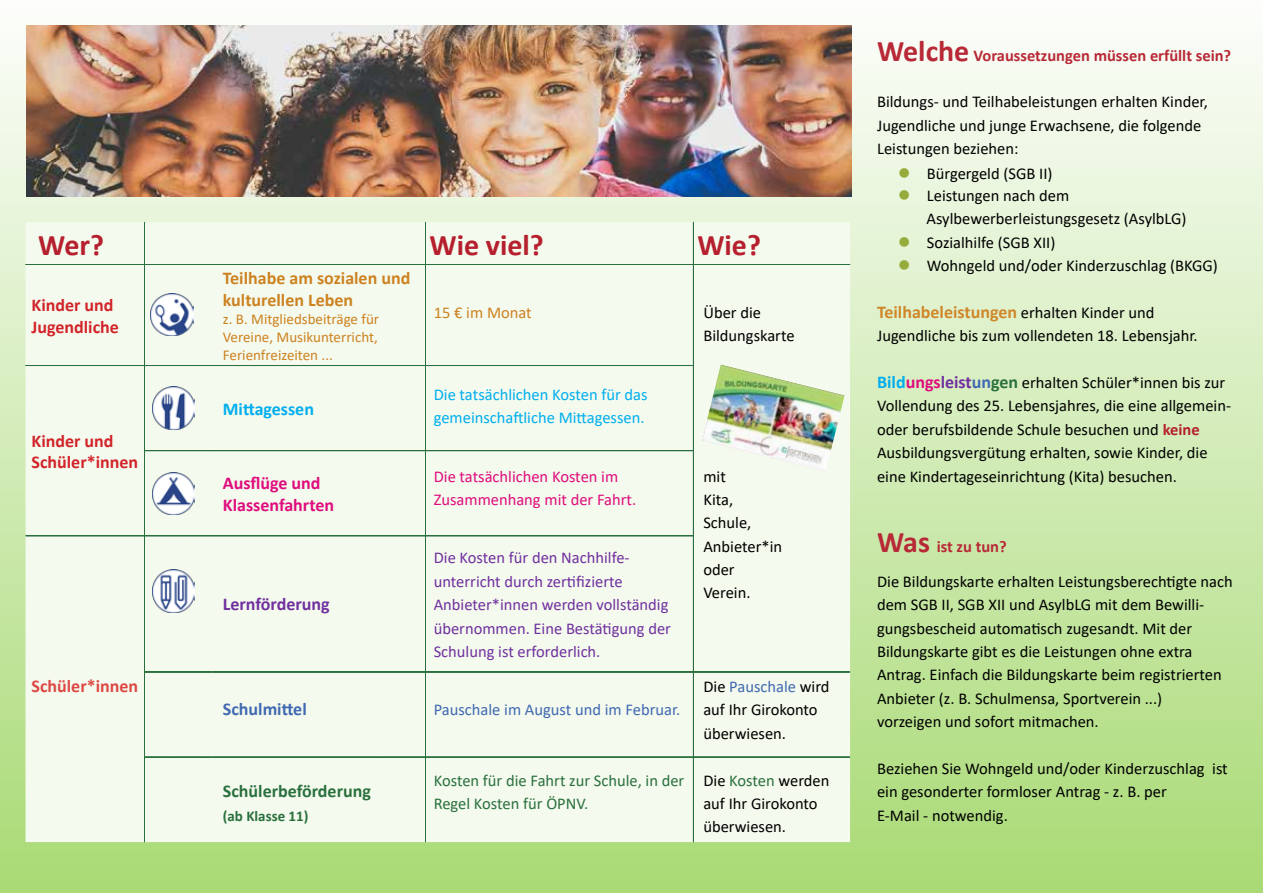
<style>
.page{position:relative;width:1263px;height:893px;background:#fff}
.page>*{position:absolute;margin:0;border:0;box-sizing:border-box;transform-origin:0 0}
.t1{font:700 30px "Calibri";color:#b61f2d}
.t2{font:700 18px/21.6px "Calibri";color:#d2232a}
.t3{font:700 18px/21.6px "Calibri";color:#cd8221}
.t4{font:700 18px "Calibri";color:#d08729}
.t5{font:700 18px/21.6px "Calibri";color:#df0c7d}
.t6{font:700 18px "Calibri";color:#2a703e}
.t7{font:700 18px "Calibri";color:#dd4845}
.t8{font:700 18px "Calibri";color:#7030a0}
.t9{font:700 18px "Calibri";color:#00aeef}
.t10{font:700 18px "Calibri";color:#4069b2}
.t11{font:16.5px/23.4px "Calibri";color:#000}
.t12{font:16.5px/23.4px "Calibri";color:#7030a0}
.t13{font:16.5px/23.4px "Calibri";color:#00aeef}
.t14{font:16.5px/23.4px "Calibri";color:#2a703e}
.t15{font:16.5px/23.4px "Calibri";color:#df0c7d}
.t16{font:700 16.5px "Calibri";color:#b82937}
.t17{font:16.5px "Calibri";color:#4069b2}
.t18{font:16.5px "Calibri";color:#cd8221}
.t19{font:15px/18px "Calibri";color:#cd8221;text-align:justify}
.t20{font:700 15px "Calibri";color:#2a703e}
.s1{color:#4069b2}
.s2{color:#2a703e}
.s3{font-size:30px}
.s4{color:#95ac3c}
.s5{font-weight:400;font-size:16.5px;color:#000}
.s6{font-weight:700;font-size:18px;color:#00aeef}
.s7{font-weight:700;font-size:18px;color:#df0c7d}
.s8{font-weight:700;font-size:18px;color:#7030a0}
.s9{font-weight:700;font-size:18px;color:#4069b2}
.s10{font-weight:700;font-size:18px;color:#2a703e}
.s11{font-weight:700;color:#b61f2d}
.s12{font-weight:700;font-size:30px;color:#b82937}
.s13{font-weight:700;color:#b82937}
</style>
<div class="page">
<div style="left:0;top:0;width:1263px;height:893px;background:linear-gradient(to bottom,#fcfdfb,#a9da75)"></div>
<div style="left:26px;top:222px;width:824px;height:620px;background:#f4faed"></div>
<img style="left:152px;top:570px;width:43px;height:42px">
<img style="left:152px;top:472px;width:43px;height:42px">
<img style="left:152px;top:387px;width:43px;height:42px">
<img style="left:151px;top:293px;width:42px;height:43px">
<img style="left:27px;top:26px;width:824px;height:171px">
<img style="left:702px;top:365px;width:142px;height:107px">
<h1 class="t1" style="left:38px;top:224px;width:67px">Wer?</h1>
<h1 class="t1" style="left:429px;top:224px;width:116px">Wie viel?</h1>
<h1 class="t1" style="left:697px;top:224px;width:65px">Wie?</h1>
<p class="t2" style="left:32px;top:294px;width:89px">Kinder und<br>Jugendliche</p>
<p class="t2" style="left:32px;top:430px;width:108px">Kinder und<br>Schüler*innen</p>
<p class="t7" style="left:32px;top:673px;width:108px">Schüler*innen</p>
<p class="t3" style="left:223px;top:267px;width:189px">Teilhabe am sozialen und kulturellen Leben</p>
<p class="t19" style="left:223px;top:309px;width:158px">z. B. Mitgliedsbeiträge für Vereine, Musikunterricht, Ferienfreizeiten ...</p>
<p class="t9" style="left:223px;top:396px;width:93px">Mittagessen</p>
<p class="t18" style="left:434px;top:301px;width:100px">15 € im Monat</p>
<p class="t11" style="left:703px;top:300px;width:93px">Über die<br>Bildungskarte</p>
<p class="t13" style="left:434px;top:382px;width:215px">Die tatsächlichen Kosten für das gemeinschaftliche Mittagessen.</p>
<p class="t5" style="left:223px;top:472px;width:113px">Ausflüge und<br>Klassenfahrten</p>
<p class="t15" style="left:434px;top:464px;width:204px">Die tatsächlichen Kosten im<br>Zusammenhang mit der Fahrt.</p>
<p class="t8" style="left:223px;top:591px;width:108px">Lernförderung</p>
<p class="t12" style="left:434px;top:546px;width:239px">Die Kosten für den Nachhilfe&shy;unterricht durch zertifizierte<br>Anbieter*innen werden vollständig übernommen. Eine Bestätigung der<br>Schulung ist erforderlich.</p>
<p class="t10" style="left:223px;top:697px;width:85px">Schulmittel</p>
<p class="t17" style="left:434px;top:698px;width:248px">Pauschale im August und im Februar.</p>
<p class="t11" style="left:703px;top:464px;width:80px">mit<br>Kita,<br>Schule,<br>Anbieter*in oder<br>Verein.</p>
<p class="t11" style="left:703px;top:674px;width:128px">Die <span class="s1">Pauschale</span> wird auf Ihr Girokonto überwiesen.</p>
<p class="t6" style="left:223px;top:779px;width:150px">Schülerbeförderung</p>
<p class="t20" style="left:223px;top:805px;width:87px">(ab Klasse 11)</p>
<p class="t14" style="left:434px;top:768px;width:252px">Kosten für die Fahrt zur Schule, in der<br>Regel Kosten für ÖPNV.</p>
<p class="t11" style="left:703px;top:768px;width:128px">Die <span class="s2">Kosten</span> werden auf Ihr Girokonto überwiesen.</p>
<p class="t16" style="left:877px;top:43px;width:356px"><span class="s3">Welche</span> Voraussetzungen müssen erfüllt sein?</p>
<p class="t11" style="left:877px;top:90px;width:332px">Bildungs- und Teilhabeleistungen erhalten Kinder,<br>Jugendliche und junge Erwachsene, die folgende<br>Leistungen beziehen:</p>
<p class="t11" style="left:898px;top:161px;width:156px"><span class="s4">●</span> Bürgergeld (SGB II)</p>
<p class="t11" style="left:926px;top:183px;width:261px;text-indent:-29px"><span class="s4">●</span> Leistungen nach dem<br>Asylbewerberleistungsgesetz (AsylbLG)</p>
<p class="t11" style="left:898px;top:230px;width:159px"><span class="s4">●</span> Sozialhilfe (SGB XII)</p>
<p class="t11" style="left:898px;top:253px;width:321px"><span class="s4">●</span> Wohngeld und/oder Kinderzuschlag (BKGG)</p>
<p class="t4" style="left:877px;top:299px;width:279px">Teilhabeleistungen <span class="s5">erhalten Kinder und</span></p>
<p class="t11" style="left:877px;top:324px;width:322px">Jugendliche bis zum vollendeten 18. Lebensjahr.</p>
<p class="t11" style="left:877px;top:370px;width:355px"><span class="s6">Bild</span><span class="s7">ungs</span><span class="s8">leist</span><span class="s9">un</span><span class="s10">gen</span> erhalten Schüler*innen bis zur Vollendung des 25. Lebensjahres, die eine allgemein&shy;oder berufsbildende Schule besuchen und <span class="s11">keine </span>Ausbildungsvergütung erhalten, sowie Kinder, die eine Kindertageseinrichtung (Kita) besuchen.</p>
<p class="t11" style="left:877px;top:528px;width:357px;line-height:35.1px"><span class="s12">Was</span> <span class="s13">ist zu tun?<br></span>Die Bildungskarte erhalten Leistungsberechtigte nach</p>
<p class="t11" style="left:877px;top:593px;width:346px">dem SGB II, SGB XII und AsylbLG mit dem Bewilli&shy;gungsbescheid automatisch zugesandt. Mit der Bildungskarte gibt es die Leistungen ohne extra Antrag. Einfach die Bildungskarte beim registrierten Anbieter (z. B. Schulmensa, Sportverein ...) vorzeigen und sofort mitmachen.</p>
<p class="t11" style="left:877px;top:756px;width:352px">Beziehen Sie Wohngeld und/oder Kinderzuschlag ist ein gesonderter formloser Antrag - z. B. per<br>E-Mail - notwendig.</p>
</div>
